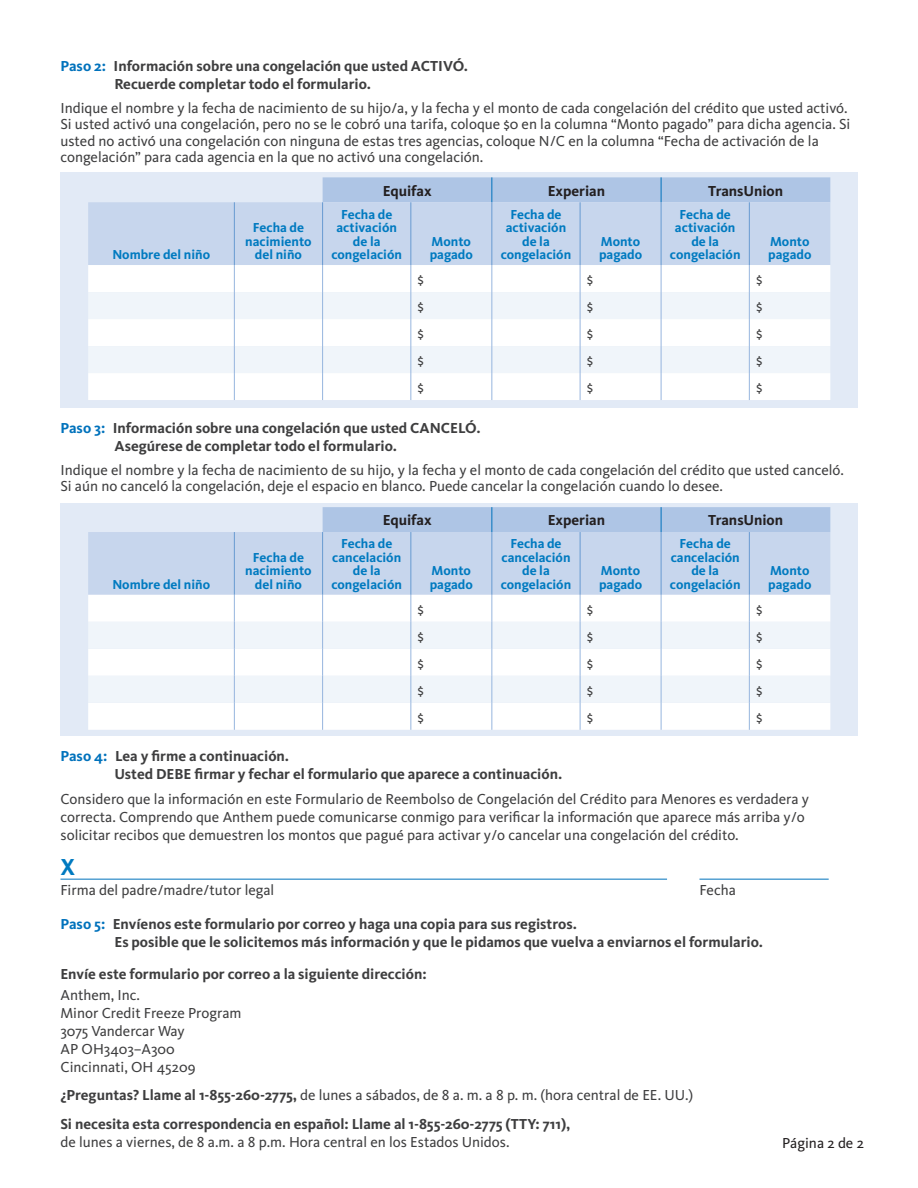
<style>
.page{position:relative;width:918px;height:1188px;background:#fff}
.page>*{position:absolute;margin:0;border:0;box-sizing:border-box;transform-origin:0 0}
.t1{font:700 24px "Kievit OT";color:#007ac0}
.t2{font:15px/18px "Kievit OT";color:#3e3e3f}
.t3{font:700 15px/18px "Kievit OT";color:#3e3e3f}
.t4{font:700 15px "Kievit OT";color:#231f20}
.t5{font:15px "Kievit OT";color:#231f20}
.t6{font:700 13.5px/13.5px "Kievit OT";color:#007ac0;text-align:center}
.s1{color:#0072bc}
.s2{font-weight:400}
</style>
<div class="page">
<hr style="left:60px;top:879px;width:607px;height:1px;background:#0072bc">
<hr style="left:699px;top:879px;width:130px;height:1px;background:#0072bc">
<div style="left:60px;top:503px;width:798px;height:232px;background:#e2eaf6"></div>
<div style="left:88px;top:532px;width:742px;height:63px;background:#c7d6ed"></div>
<div style="left:88px;top:595px;width:742px;height:135px;background:#fff"></div>
<svg style="left:88px;top:622px;width:742px;height:81px;fill:#f0f5fa"></svg>
<div style="left:323px;top:507px;width:507px;height:25px;background:#aec5e5"></div>
<hr style="left:234px;top:532px;width:1px;height:63px;background:#679ad1">
<hr style="left:322px;top:532px;width:1px;height:63px;background:#679ad1">
<hr style="left:410px;top:532px;width:1px;height:63px;background:#679ad1">
<hr style="left:491px;top:532px;width:1px;height:63px;background:#679ad1">
<hr style="left:580px;top:532px;width:1px;height:63px;background:#679ad1">
<hr style="left:661px;top:532px;width:1px;height:63px;background:#679ad1">
<hr style="left:749px;top:532px;width:1px;height:63px;background:#679ad1">
<svg style="left:234px;top:595px;width:1px;height:135px"></svg>
<svg style="left:322px;top:595px;width:1px;height:135px"></svg>
<svg style="left:410px;top:595px;width:1px;height:135px"></svg>
<svg style="left:491px;top:595px;width:1px;height:135px"></svg>
<svg style="left:580px;top:595px;width:1px;height:135px"></svg>
<svg style="left:661px;top:595px;width:1px;height:135px"></svg>
<svg style="left:749px;top:595px;width:1px;height:135px"></svg>
<div style="left:60px;top:173px;width:798px;height:235px;background:#e2eaf6"></div>
<div style="left:88px;top:202px;width:742px;height:63px;background:#c7d6ed"></div>
<div style="left:88px;top:265px;width:742px;height:135px;background:#fff"></div>
<svg style="left:88px;top:292px;width:742px;height:81px;fill:#f0f5fa"></svg>
<div style="left:323px;top:177px;width:507px;height:25px;background:#aec5e5"></div>
<hr style="left:234px;top:202px;width:1px;height:63px;background:#679ad1">
<hr style="left:322px;top:202px;width:1px;height:63px;background:#679ad1">
<hr style="left:410px;top:202px;width:1px;height:63px;background:#679ad1">
<hr style="left:491px;top:202px;width:1px;height:63px;background:#679ad1">
<hr style="left:580px;top:202px;width:1px;height:63px;background:#679ad1">
<svg style="left:234px;top:265px;width:1px;height:135px"></svg>
<svg style="left:322px;top:265px;width:1px;height:135px"></svg>
<svg style="left:410px;top:265px;width:1px;height:135px"></svg>
<svg style="left:491px;top:265px;width:1px;height:135px"></svg>
<svg style="left:580px;top:265px;width:1px;height:135px"></svg>
<svg style="left:661px;top:265px;width:1px;height:135px"></svg>
<svg style="left:749px;top:265px;width:1px;height:135px"></svg>
<hr style="left:661px;top:202px;width:1px;height:63px;background:#679ad1">
<hr style="left:749px;top:202px;width:1px;height:63px;background:#679ad1">
<p class="t3" style="left:114px;top:57px;width:355px;text-indent:-54px"><span class="s1">Paso 2:</span> Información sobre una congelación que usted ACTIVÓ.<br>Recuerde completar todo el formulario.</p>
<p class="t2" style="left:60px;top:100px;width:791px;line-height:16.5px">Indique el nombre y la fecha de nacimiento de su hijo/a, y la fecha y el monto de cada congelación del crédito que usted activó.<br>Si usted activó una congelación, pero no se le cobró una tarifa, coloque $0 en la columna “Monto pagado” para dicha agencia. Si usted no activó una congelación con ninguna de estas tres agencias, coloque N/C en la columna “Fecha de activación de la congelación” para cada agencia en la que no activó una congelación.</p>
<p class="t4" style="left:383px;top:182px;width:51px">Equifax</p>
<p class="t4" style="left:548px;top:182px;width:59px">Experian</p>
<p class="t4" style="left:708px;top:182px;width:76px">TransUnion</p>
<p class="t6" style="left:112px;top:248px;width:99px">Nombre del niño</p>
<p class="t6" style="left:245px;top:221px;width:68px">Fecha de nacimiento del niño</p>
<p class="t6" style="left:331px;top:207px;width:72px">Fecha de activación de la congelación</p>
<p class="t6" style="left:430px;top:234px;width:45px;text-align:left">Monto pagado</p>
<p class="t6" style="left:501px;top:207px;width:72px">Fecha de activación de la congelación</p>
<p class="t6" style="left:599px;top:234px;width:45px;text-align:left">Monto pagado</p>
<p class="t6" style="left:670px;top:207px;width:72px">Fecha de activación de la congelación</p>
<p class="t6" style="left:768px;top:234px;width:45px;text-align:left">Monto pagado</p>
<p class="t2" style="left:418px;top:270px;width:8px">$</p>
<p class="t2" style="left:587px;top:270px;width:8px">$</p>
<p class="t2" style="left:756px;top:270px;width:8px">$</p>
<p class="t2" style="left:418px;top:297px;width:8px">$</p>
<p class="t2" style="left:587px;top:297px;width:8px">$</p>
<p class="t2" style="left:756px;top:297px;width:8px">$</p>
<p class="t2" style="left:418px;top:324px;width:8px">$</p>
<p class="t2" style="left:587px;top:324px;width:8px">$</p>
<p class="t2" style="left:756px;top:324px;width:8px">$</p>
<p class="t2" style="left:418px;top:351px;width:8px">$</p>
<p class="t2" style="left:587px;top:351px;width:8px">$</p>
<p class="t2" style="left:756px;top:351px;width:8px">$</p>
<p class="t2" style="left:418px;top:378px;width:8px">$</p>
<p class="t2" style="left:587px;top:378px;width:8px">$</p>
<p class="t2" style="left:756px;top:378px;width:8px">$</p>
<p class="t3" style="left:114px;top:420px;width:368px;text-indent:-54px"><span class="s1">Paso 3:</span> Información sobre una congelación que usted CANCELÓ.<br>Asegúrese de completar todo el formulario.</p>
<p class="t2" style="left:60px;top:462px;width:785px;line-height:16.5px">Indique el nombre y la fecha de nacimiento de su hijo, y la fecha y el monto de cada congelación del crédito que usted canceló.<br>Si aún no canceló la congelación, deje el espacio en blanco. Puede cancelar la congelación cuando lo desee.</p>
<p class="t4" style="left:383px;top:512px;width:51px">Equifax</p>
<p class="t4" style="left:548px;top:512px;width:59px">Experian</p>
<p class="t4" style="left:708px;top:512px;width:76px">TransUnion</p>
<p class="t6" style="left:112px;top:578px;width:99px">Nombre del niño</p>
<p class="t6" style="left:245px;top:551px;width:68px">Fecha de nacimiento del niño</p>
<p class="t6" style="left:331px;top:537px;width:72px">Fecha de cancelación de la congelación</p>
<p class="t6" style="left:430px;top:564px;width:45px;text-align:left">Monto pagado</p>
<p class="t6" style="left:501px;top:537px;width:72px">Fecha de cancelación de la congelación</p>
<p class="t6" style="left:599px;top:564px;width:45px;text-align:left">Monto pagado</p>
<p class="t6" style="left:670px;top:537px;width:72px">Fecha de cancelación de la congelación</p>
<p class="t6" style="left:768px;top:564px;width:45px;text-align:left">Monto pagado</p>
<p class="t2" style="left:418px;top:600px;width:8px">$</p>
<p class="t2" style="left:587px;top:600px;width:8px">$</p>
<p class="t2" style="left:756px;top:600px;width:8px">$</p>
<p class="t2" style="left:418px;top:627px;width:8px">$</p>
<p class="t2" style="left:587px;top:627px;width:8px">$</p>
<p class="t2" style="left:756px;top:627px;width:8px">$</p>
<p class="t2" style="left:418px;top:654px;width:8px">$</p>
<p class="t2" style="left:587px;top:654px;width:8px">$</p>
<p class="t2" style="left:756px;top:654px;width:8px">$</p>
<p class="t2" style="left:418px;top:681px;width:8px">$</p>
<p class="t2" style="left:587px;top:681px;width:8px">$</p>
<p class="t2" style="left:756px;top:681px;width:8px">$</p>
<p class="t2" style="left:418px;top:708px;width:8px">$</p>
<p class="t2" style="left:587px;top:708px;width:8px">$</p>
<p class="t2" style="left:756px;top:708px;width:8px">$</p>
<p class="t3" style="left:114px;top:747px;width:449px;text-indent:-54px"><span class="s1">Paso 4:</span> Lea y firme a continuación.<br>Usted DEBE firmar y fechar el formulario que aparece a continuación.</p>
<p class="t2" style="left:60px;top:790px;width:750px">Considero que la información en este Formulario de Reembolso de Congelación del Crédito para Menores es verdadera y correcta. Comprendo que Anthem puede comunicarse conmigo para verificar la información que aparece más arriba y/o solicitar recibos que demuestren los montos que pagué para activar y/o cancelar una congelación del crédito.</p>
<h1 class="t1" style="left:60px;top:853px;width:16px">X</h1>
<p class="t2" style="left:60px;top:881px;width:215px">Firma del padre/madre/tutor legal</p>
<p class="t2" style="left:699px;top:881px;width:38px">Fecha</p>
<p class="t3" style="left:114px;top:915px;width:650px;text-indent:-54px"><span class="s1">Paso 5:</span> Envíenos este formulario por correo y haga una copia para sus registros.<br>Es posible que le solicitemos más información y que le pidamos que vuelva a enviarnos el formulario.</p>
<p class="t3" style="left:60px;top:965px;width:368px">Envíe este formulario por correo a la siguiente dirección:</p>
<p class="t2" style="left:60px;top:986px;width:183px">Anthem, Inc.<br>Minor Credit Freeze Program<br>3075 Vandercar Way<br>AP OH3403–A300<br>Cincinnati, OH 45209</p>
<p class="t3" style="left:60px;top:1081px;width:634px;line-height:28.5px">¿Preguntas? Llame al 1-855-260-2775, <span class="s2">de lunes a sábados, de 8 a. m. a 8 p. m. (hora central de EE. UU.)<br></span>Si necesita esta correspondencia en español: Llame al 1-855-260-2775 (TTY: 711),</p>
<p class="t2" style="left:60px;top:1133px;width:451px">de lunes a viernes, de 8 a.m. a 8 p.m. Hora central en los Estados Unidos.</p>
<p class="t5" style="left:782px;top:1134px;width:83px">Página 2 de 2</p>
</div>
